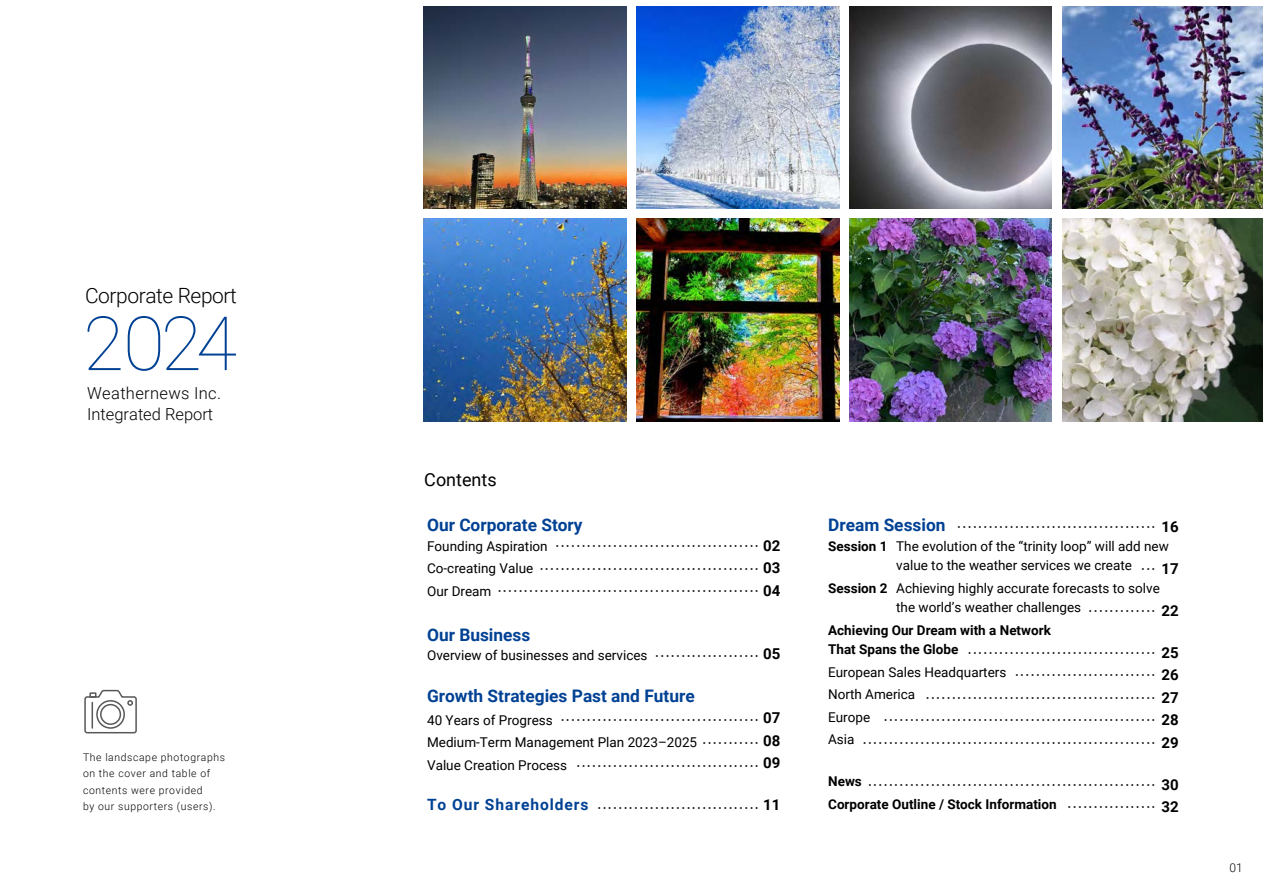
<style>
.page{position:relative;width:1263px;height:893px;background:#fff}
.page>*{position:absolute;margin:0;border:0;box-sizing:border-box;transform-origin:0 0}
.t1{font:100 75px "Roboto";color:#004194}
.t2{font:300 21px "Roboto";letter-spacing:-.02em;color:#000}
.t3{font:18px "Roboto";color:#000}
.t4{font:700 17.25px "Roboto";color:#004194}
.t5{font:300 16.5px/20.7px "Roboto";color:#000}
.t6{font:700 15.6px "Roboto";letter-spacing:.06em;color:#004194}
.t7{font:700 15px/22.5px "Roboto";color:#000;text-align:justify}
.t8{font:13.5px/22.5px "Roboto";color:#000}
.t9{font:700 13.5px/19.5px "Roboto";color:#000}
.t10{font:300 12px "Roboto";color:#040000}
.t11{font:10.5px/22.5px "Hiragino UD Sans Std W3";color:#000;text-align:right}
.t12{font:300 10.5px/16.5px "Roboto";letter-spacing:.06em;color:#000}
.s1{font-weight:700}
</style>
<div class="page">
<svg style="left:84px;top:689px;width:53px;height:45px"></svg>
<div style="left:89px;top:692px;width:7px;height:6px;border:2px solid #595757"></div>
<img style="left:637px;top:6px;width:202px;height:203px">
<img style="left:849px;top:6px;width:203px;height:203px">
<img style="left:1062px;top:219px;width:201px;height:202px">
<img style="left:424px;top:6px;width:202px;height:203px">
<img style="left:849px;top:219px;width:203px;height:202px">
<img style="left:637px;top:219px;width:202px;height:202px">
<img style="left:1062px;top:6px;width:201px;height:203px">
<img style="left:424px;top:219px;width:202px;height:202px">
<p class="t2" style="left:85px;top:281px;width:153px">Corporate Report</p>
<p class="t1" style="left:83px;top:291px;width:155px">2024</p>
<p class="t5" style="left:87px;top:382px;width:135px">Weathernews Inc.<br>Integrated Report</p>
<p class="t12" style="left:83px;top:748px;width:144px">The landscape photographs on the cover and table of contents were provided<br>by our supporters (users).</p>
<p class="t3" style="left:424px;top:467px;width:74px">Contents</p>
<p class="t4" style="left:427px;top:513px;width:157px">Our Corporate Story</p>
<p class="t8" style="left:427px;top:534px;width:122px">Founding Aspiration<br>Co-creating Value<br>Our Dream</p>
<p class="t4" style="left:427px;top:623px;width:105px">Our Business</p>
<p class="t8" style="left:427px;top:644px;width:222px">Overview of businesses and services</p>
<p class="t4" style="left:427px;top:684px;width:269px">Growth Strategies Past and Future</p>
<p class="t8" style="left:427px;top:708px;width:272px">40 Years of Progress<br>Medium-Term Management Plan 2023–2025<br>Value Creation Process</p>
<p class="t6" style="left:427px;top:794px;width:163px">To Our Shareholders</p>
<p class="t7" style="left:763px;top:534px;width:19px">02<br>03<br>04</p>
<p class="t11" style="left:494px;top:535px;width:269px">・・・・・・・・・・・・・・・・・・・・・・・・・・・・・・・・・・・・・・・<br>・・・・・・・・・・・・・・・・・・・・・・・・・・・・・・・・・・・・・・・・・・<br>・・・・・・・・・・・・・・・・・・・・・・・・・・・・・・・・・・・・・・・・・・・・・・・・・・</p>
<p class="t7" style="left:763px;top:642px;width:19px">05</p>
<p class="t11" style="left:652px;top:644px;width:112px">・・・・・・・・・・・・・・・・・・・・</p>
<p class="t7" style="left:763px;top:706px;width:19px">07<br>08<br>09</p>
<p class="t7" style="left:763px;top:793px;width:19px">11</p>
<p class="t11" style="left:557px;top:709px;width:206px">・・・・・・・・・・・・・・・・・・・・・・・・・・・・・・・・・・・・・・・・・・・・・・・・・<br>・・・・・・・・・・・・・・・・・・・・・・・・・・・・・・・・・・・</p>
<p class="t11" style="left:594px;top:796px;width:169px">・・・・・・・・・・・・・・・・・・・・・・・・・・・・・・・</p>
<p class="t4" style="left:828px;top:513px;width:119px">Dream Session</p>
<p class="t8" style="left:896px;top:536px;width:274px;line-height:19.5px;text-indent:-68px"><span class="s1">Session 1</span> The evolution of the “trinity loop” will add new value to the weather services we create</p>
<p class="t8" style="left:896px;top:578px;width:265px;line-height:19.5px;text-indent:-68px"><span class="s1">Session 2</span> Achieving highly accurate forecasts to solve the world’s weather challenges</p>
<p class="t9" style="left:828px;top:620px;width:224px">Achieving Our Dream with a Network<br>That Spans the Globe</p>
<p class="t8" style="left:828px;top:660px;width:180px">European Sales Headquarters<br>North America<br>Europe<br>Asia</p>
<p class="t9" style="left:828px;top:770px;width:230px;line-height:22.5px">News<br>Corporate Outline / Stock Information</p>
<p class="t7" style="left:1161px;top:514px;width:19px">16</p>
<p class="t7" style="left:1161px;top:556px;width:19px">17</p>
<p class="t7" style="left:1161px;top:598px;width:19px">22</p>
<p class="t7" style="left:1161px;top:640px;width:19px">25<br>26<br>27<br>28<br>29</p>
<p class="t7" style="left:1161px;top:772px;width:19px">30<br>32</p>
<p class="t11" style="left:954px;top:515px;width:206px">・・・・・・・・・・・・・・・・・・・・・・・・・・・・・・・・・・・・・・</p>
<p class="t11" style="left:1138px;top:557px;width:22px">・・・</p>
<p class="t11" style="left:1085px;top:599px;width:75px">・・・・・・・・・・・・・</p>
<p class="t11" style="left:859px;top:641px;width:301px">・・・・・・・・・・・・・・・・・・・・・・・・・・・・・・・・・・・・<br>・・・・・・・・・・・・・・・・・・・・・・・・・・・<br>・・・・・・・・・・・・・・・・・・・・・・・・・・・・・・・・・・・・・・・・・・・・<br>・・・・・・・・・・・・・・・・・・・・・・・・・・・・・・・・・・・・・・・・・・・・・・・・・・・・<br>・・・・・・・・・・・・・・・・・・・・・・・・・・・・・・・・・・・・・・・・・・・・・・・・・・・・・・・・</p>
<p class="t11" style="left:865px;top:773px;width:295px">・・・・・・・・・・・・・・・・・・・・・・・・・・・・・・・・・・・・・・・・・・・・・・・・・・・・・・・・・・・・・・・・・・・・・・・・</p>
<p class="t10" style="left:1230px;top:859px;width:15px">01</p>
</div>
